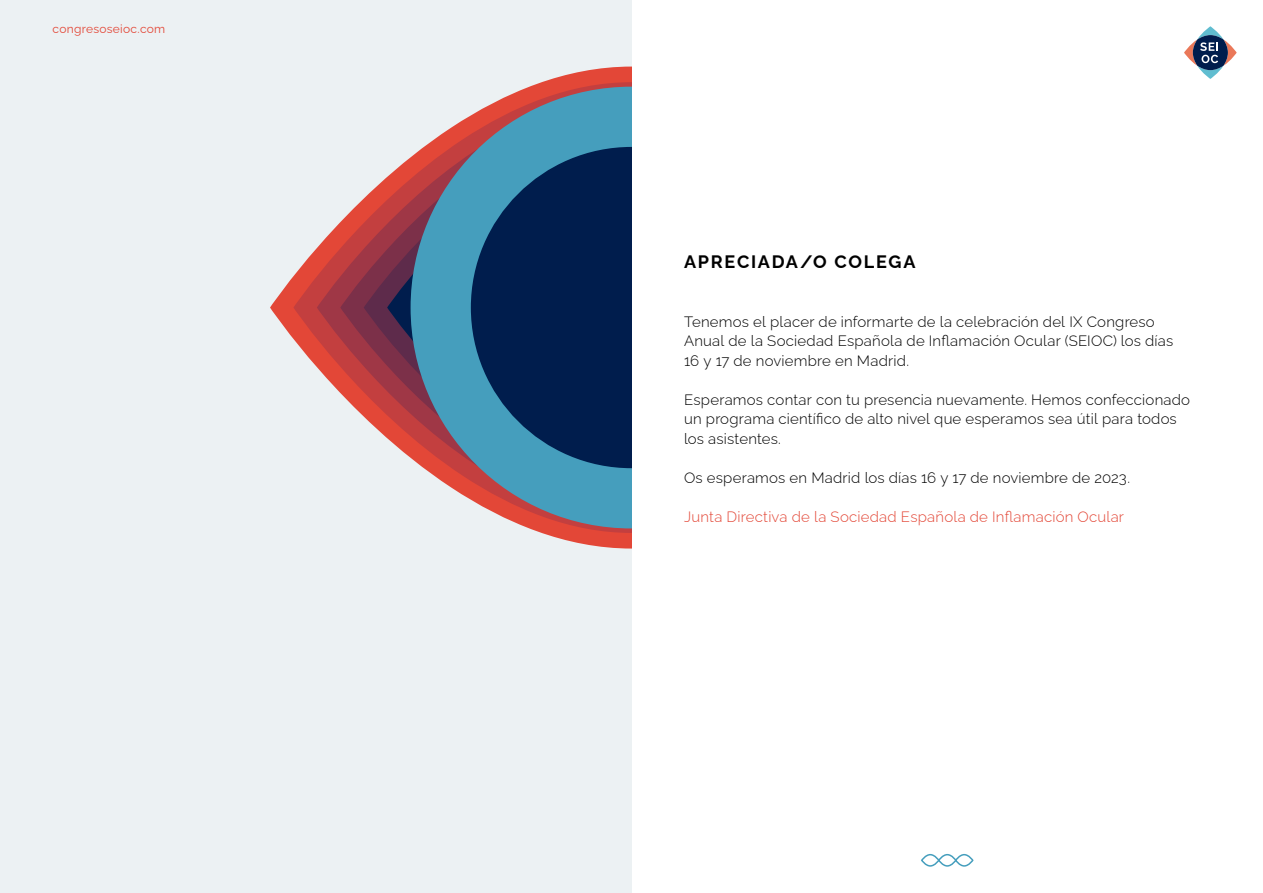
<style>
.page{position:relative;width:1263px;height:893px;background:#fff}
.page>*{position:absolute;margin:0;border:0;box-sizing:border-box;transform-origin:0 0}
.t1{font:700 18px "Raleway";letter-spacing:.095em;color:#000}
.t2{font:300 15px/19.5px "Raleway";letter-spacing:.015em;color:#000}
.t3{font:300 15px "Raleway";letter-spacing:.015em;color:#e34737}
.t4{font:12px "Raleway";letter-spacing:.025em;color:#e34737}
</style>
<div class="page">
<div style="left:0;top:0;width:631px;height:893px;background:#ecf1f3"></div>
<svg style="left:270px;top:67px;width:361px;height:482px"></svg>
<svg style="left:293px;top:82px;width:338px;height:451px"></svg>
<svg style="left:317px;top:98px;width:94px;height:419px"></svg>
<svg style="left:340px;top:113px;width:71px;height:389px"></svg>
<svg style="left:364px;top:129px;width:47px;height:357px"></svg>
<svg style="left:387px;top:145px;width:24px;height:325px;background:#974d5c"></svg>
<svg style="left:411px;top:87px;width:220px;height:441px;fill:#459ebd"></svg>
<svg style="left:471px;top:147px;width:160px;height:321px;background:#0f3965"></svg>
<svg style="left:1184px;top:26px;width:53px;height:53px"></svg>
<div style="left:921px;top:854px;width:18px;height:13px;border:2px solid #459ebd;border-radius:50%"></div>
<div style="left:955px;top:854px;width:18px;height:13px;border:2px solid #459ebd;border-radius:50%"></div>
<div style="left:938px;top:854px;width:18px;height:13px;border:2px solid #459ebd;border-radius:50%"></div>
<p class="t4" style="left:53px;top:19px;width:114px">congresoseioc.com</p>
<p class="t1" style="left:684px;top:247px;width:233px">APRECIADA/O COLEGA</p>
<p class="t2" style="left:684px;top:310px;width:491px">Tenemos el placer de informarte de la celebración del IX Congreso<br>Anual de la Sociedad Española de Inflamación Ocular (SEIOC) los días<br>16 y 17 de noviembre en Madrid.</p>
<p class="t2" style="left:684px;top:388px;width:507px">Esperamos contar con tu presencia nuevamente. Hemos confeccionado un programa científico de alto nivel que esperamos sea útil para todos los asistentes.</p>
<p class="t2" style="left:684px;top:466px;width:448px">Os esperamos en Madrid los días 16 y 17 de noviembre de 2023.</p>
<p class="t3" style="left:684px;top:504px;width:441px">Junta Directiva de la Sociedad Española de Inflamación Ocular</p>
</div>
